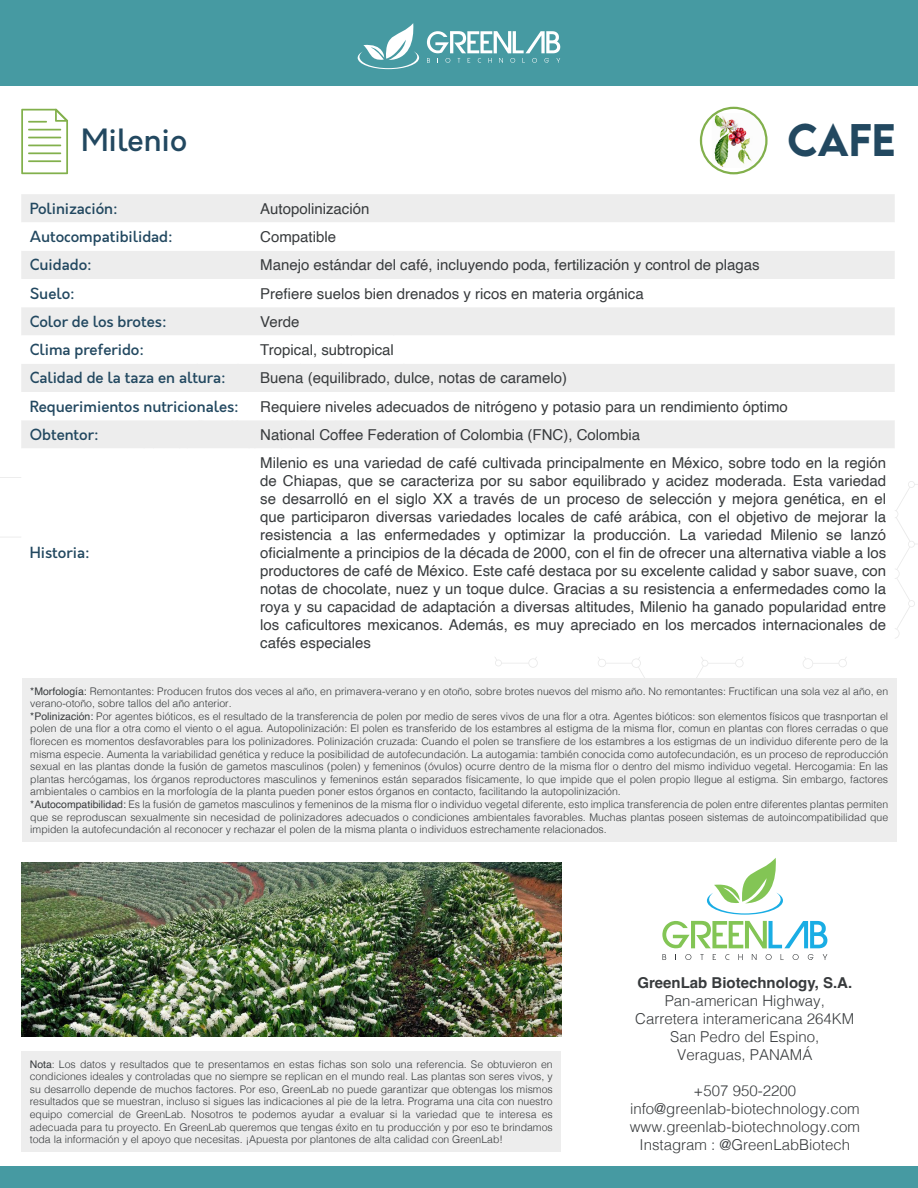
<style>
.page{position:relative;width:918px;height:1188px;background:#fff}
.page>*{position:absolute;margin:0;border:0;box-sizing:border-box;transform-origin:0 0}
.t1{font:500 40.5px "LEMONMILK";color:#224860}
.t2{font:500 30px "Orkney";color:#224860}
.t3{font:15px/18px "Helvetica";color:#383b3d;text-align:justify}
.t4{font:300 15px "Helvetica";color:#383b3d}
.t5{font:500 15px "Orkney";color:#224860}
.t6{font:700 15px "Helvetica";color:#383b3d}
.t7{font:300 10.5px/12.6px "Helvetica";color:#383b3d;text-align:justify}
.s1{font-weight:400}
</style>
<div class="page">
<div style="left:0;top:0;width:918px;height:85px;background:#469aa2"></div>
<div style="left:0;top:1167px;width:918px;height:21px;background:#469aa2"></div>
<svg style="left:662px;top:921px;width:165px;height:27px"></svg>
<svg style="left:662px;top:954px;width:4px;height:6px"></svg>
<svg style="left:685px;top:954px;width:6px;height:6px"></svg>
<svg style="left:700px;top:954px;width:4px;height:6px"></svg>
<svg style="left:713px;top:954px;width:3px;height:6px"></svg>
<svg style="left:725px;top:954px;width:4px;height:6px"></svg>
<svg style="left:738px;top:954px;width:5px;height:6px"></svg>
<svg style="left:752px;top:954px;width:5px;height:6px"></svg>
<svg style="left:766px;top:954px;width:6px;height:6px"></svg>
<svg style="left:793px;top:954px;width:6px;height:6px"></svg>
<svg style="left:808px;top:954px;width:6px;height:6px"></svg>
<svg style="left:823px;top:954px;width:4px;height:6px"></svg>
<svg style="left:707px;top:858px;width:76px;height:57px"></svg>
<img style="left:21px;top:863px;width:540px;height:173px">
<svg style="left:427px;top:31px;width:133px;height:32px"></svg>
<svg style="left:358px;top:23px;width:61px;height:46px"></svg>
<svg style="left:21px;top:109px;width:47px;height:65px"></svg>
<hr style="left:28px;top:129px;width:33px;height:2px;background:#82b04c">
<hr style="left:28px;top:137px;width:33px;height:1px;background:#82b04c">
<hr style="left:28px;top:145px;width:33px;height:1px;background:#82b04c">
<hr style="left:28px;top:152px;width:33px;height:2px;background:#82b04c">
<hr style="left:28px;top:160px;width:33px;height:2px;background:#82b04c">
<img style="left:712px;top:113px;width:53px;height:55px">
<div style="left:700px;top:107px;width:68px;height:67px;border:2px solid #82b04c;border-radius:50%"></div>
<div style="left:21px;top:194px;width:874px;height:28px;background:#ededed"></div>
<svg style="left:21px;top:251px;width:874px;height:197px;fill:#ededed"></svg>
<div style="left:21px;top:1051px;width:540px;height:101px;background:#ededed"></div>
<div style="left:22px;top:678px;width:875px;height:164px;background:#ededed"></div>
<p class="t2" style="left:81px;top:120px;width:108px">Milenio</p>
<p class="t1" style="left:787px;top:114px;width:110px">CAFE</p>
<p class="t5" style="left:30px;top:199px;width:90px">Polinización:</p>
<p class="t3" style="left:260px;top:200px;width:111px">Autopolinización</p>
<p class="t5" style="left:30px;top:227px;width:145px">Autocompatibilidad:</p>
<p class="t3" style="left:260px;top:228px;width:77px">Compatible</p>
<p class="t5" style="left:30px;top:255px;width:64px">Cuidado:</p>
<p class="t3" style="left:260px;top:257px;width:501px">Manejo estándar del café, incluyendo poda, fertilización y control de plagas</p>
<p class="t5" style="left:30px;top:283px;width:47px">Suelo:</p>
<p class="t3" style="left:260px;top:285px;width:385px">Prefiere suelos bien drenados y ricos en materia orgánica</p>
<p class="t5" style="left:30px;top:312px;width:138px">Color de los brotes:</p>
<p class="t3" style="left:260px;top:313px;width:41px">Verde</p>
<p class="t5" style="left:30px;top:340px;width:116px">Clima preferido:</p>
<p class="t3" style="left:260px;top:341px;width:135px">Tropical, subtropical</p>
<p class="t5" style="left:30px;top:368px;width:198px">Calidad de la taza en altura:</p>
<p class="t3" style="left:260px;top:370px;width:308px">Buena (equilibrado, dulce, notas de caramelo)</p>
<p class="t5" style="left:30px;top:396px;width:211px">Requerimientos nutricionales:</p>
<p class="t3" style="left:260px;top:398px;width:529px">Requiere niveles adecuados de nitrógeno y potasio para un rendimiento óptimo</p>
<p class="t5" style="left:30px;top:425px;width:70px">Obtentor:</p>
<p class="t3" style="left:260px;top:426px;width:381px">National Coffee Federation of Colombia (FNC), Colombia</p>
<p class="t5" style="left:30px;top:543px;width:62px">Historia:</p>
<p class="t3" style="left:260px;top:454px;width:628px">Milenio es una variedad de café cultivada principalmente en México, sobre todo en la región de Chiapas, que se caracteriza por su sabor equilibrado y acidez moderada. Esta variedad se desarrolló en el siglo XX a través de un proceso de selección y mejora genética, en el que participaron diversas variedades locales de café arábica, con el objetivo de mejorar la resistencia a las enfermedades y optimizar la producción. La variedad Milenio se lanzó oficialmente a principios de la década de 2000, con el fin de ofrecer una alternativa viable a los productores de café de México. Este café destaca por su excelente calidad y sabor suave, con notas de chocolate, nuez y un toque dulce. Gracias a su resistencia a enfermedades como la roya y su capacidad de adaptación a diversas altitudes, Milenio ha ganado popularidad entre los caficultores mexicanos. Además, es muy apreciado en los mercados internacionales de cafés especiales</p>
<p class="t7" style="left:30px;top:684px;width:859px"><span class="s1">*Morfología:</span> Remontantes: Producen frutos dos veces al año, en primavera-verano y en otoño, sobre brotes nuevos del mismo año. No remontantes: Fructifican una sola vez al año, en verano-otoño, sobre tallos del año anterior.</p>
<p class="t7" style="left:30px;top:709px;width:859px"><span class="s1">*Polinización:</span> Por agentes bióticos, es el resultado de la transferencia de polen por medio de seres vivos de una flor a otra. Agentes bióticos: son elementos físicos que trasnportan el polen de una flor a otra como el viento o el agua. Autopolinización: El polen es transferido de los estambres al estigma de la misma flor, comun en plantas con flores cerradas o que florecen es momentos desfavorables para los polinizadores. Polinización cruzada: Cuando el polen se transfiere de los estambres a los estigmas de un individuo diferente pero de la misma especie. Aumenta la variabilidad genética y reduce la posibilidad de autofecundación. La autogamia: también conocida como autofecundación, es un proceso de reproducción sexual en las plantas donde la fusión de gametos masculinos (polen) y femeninos (óvulos) ocurre dentro de la misma flor o dentro del mismo individuo vegetal. Hercogamia: En las plantas hercógamas, los órganos reproductores masculinos y femeninos están separados físicamente, lo que impide que el polen propio llegue al estigma. Sin embargo, factores ambientales o cambios en la morfología de la planta pueden poner estos órganos en contacto, facilitando la autopolinización.</p>
<p class="t7" style="left:30px;top:797px;width:859px"><span class="s1">*Autocompatibilidad:</span> Es la fusión de gametos masculinos y femeninos de la misma flor o individuo vegetal diferente, esto implica transferencia de polen entre diferentes plantas permiten que se reproduscan sexualmente sin necesidad de polinizadores adecuados o condiciones ambientales favorables. Muchas plantas poseen sistemas de autoincompatibilidad que impiden la autofecundación al reconocer y rechazar el polen de la misma planta o individuos estrechamente relacionados.</p>
<p class="t7" style="left:30px;top:1057px;width:525px"><span class="s1">Nota</span>: Los datos y resultados que te presentamos en estas fichas son solo una referencia. Se obtuvieron en condiciones ideales y controladas que no siempre se replican en el mundo real. Las plantas son seres vivos, y su desarrollo depende de muchos factores. Por eso, GreenLab no puede garantizar que obtengas los mismos resultados que se muestran, incluso si sigues las indicaciones al pie de la letra. Programa una cita con nuestro equipo comercial de GreenLab. Nosotros te podemos ayudar a evaluar si la variedad que te interesa es adecuada para tu proyecto. En GreenLab queremos que tengas éxito en tu producción y por eso te brindamos toda la información y el apoyo que necesitas. ¡Apuesta por plantones de alta calidad con GreenLab!</p>
<p class="t6" style="left:637px;top:973px;width:216px">GreenLab Biotechnology, S.A.</p>
<p class="t4" style="left:665px;top:988px;width:162px">Pan-american Highway,</p>
<p class="t4" style="left:635px;top:1006px;width:221px">Carretera interamericana 264KM</p>
<p class="t4" style="left:670px;top:1024px;width:151px">San Pedro del Espino,</p>
<p class="t4" style="left:677px;top:1042px;width:137px">Veraguas, PANAMÁ</p>
<p class="t4" style="left:694px;top:1078px;width:104px">+507 950-2200</p>
<p class="t4" style="left:630px;top:1096px;width:231px">info@greenlab-biotechnology.com</p>
<p class="t4" style="left:630px;top:1114px;width:232px">www.greenlab-biotechnology.com</p>
<p class="t4" style="left:640px;top:1132px;width:212px">Instagram : @GreenLabBiotech</p>
</div>
